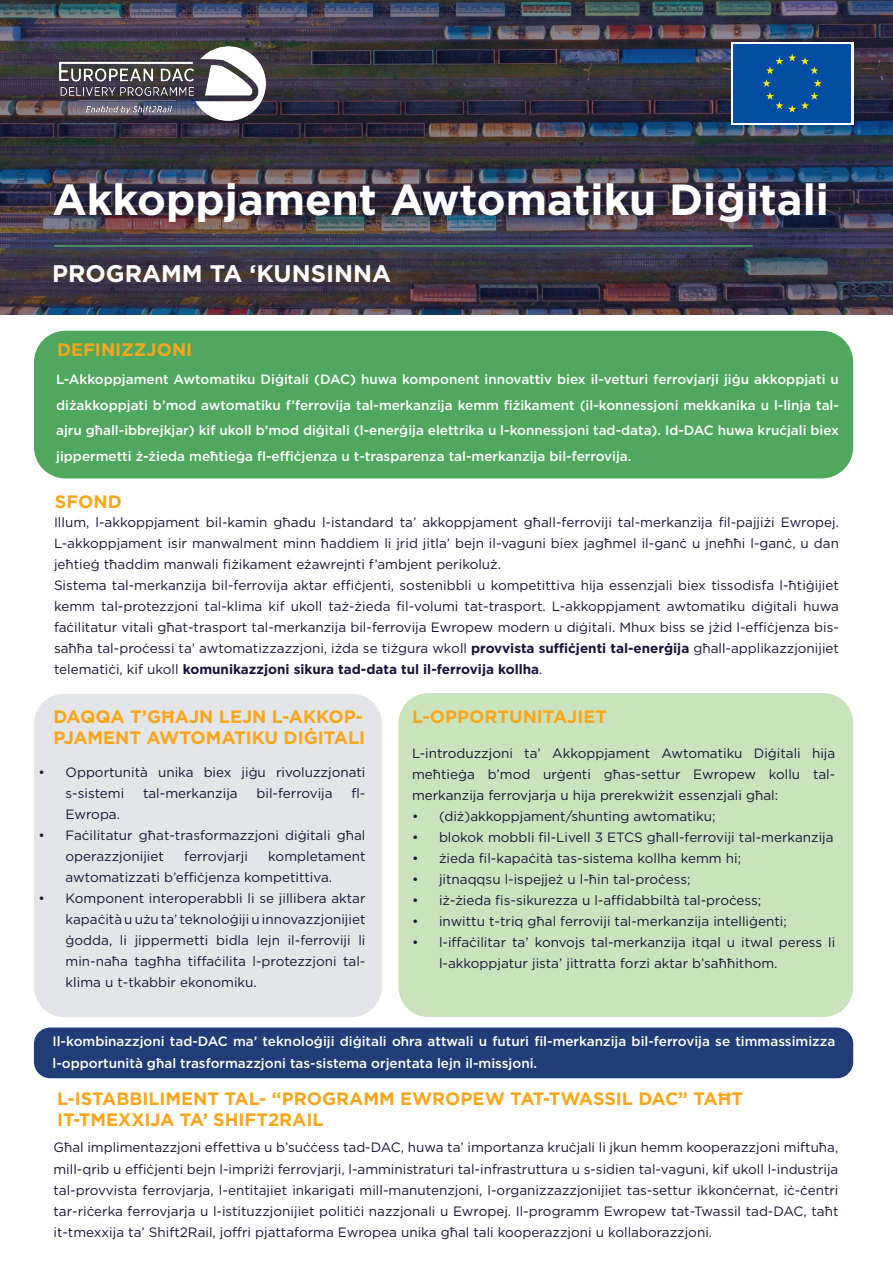
<style>
.page{position:relative;width:893px;height:1263px;background:#fff}
.page>*{position:absolute;margin:0;border:0;box-sizing:border-box;transform-origin:0 0}
.t1{font:700 43.5px "Gotham";color:#fff}
.t2{font:700 24px "Gotham";color:#fff}
.t3{font:700 18px/21.6px "Gotham";color:#faa61c}
.t4{font:13.5px/21px "Gotham";color:#171538}
.t5{font:500 13.5px/25.5px "Gotham";color:#fff}
.s1{font-weight:700}
</style>
<div class="page">
<div style="left:34px;top:1027px;width:819px;height:51px;background:#213d77;border-radius:16px"></div>
<img style="left:0;top:0;width:893px;height:315px">
<hr style="left:54px;top:245px;width:698px;height:2px;background:#4fa85e">
<div style="left:34px;top:331px;width:819px;height:147px;background:#4fa85e;border-radius:32px"></div>
<div style="left:34px;top:694px;width:348px;height:323px;background:#e4e5e7;border-radius:30px"></div>
<div style="left:398px;top:693px;width:455px;height:324px;background:#c9e4bd;border-radius:30px"></div>
<img style="left:53px;top:42px;width:218px;height:83px">
<svg style="left:731px;top:42px;width:122px;height:83px"></svg>
<div style="left:734px;top:44px;width:117px;height:78px;background:#034ea2"></div>
<svg style="left:762px;top:54px;width:60px;height:59px"></svg>
<h1 class="t1" style="left:52px;top:171px;width:778px">Akkoppjament Awtomatiku Diġitali</h1>
<h2 class="t2" style="left:52px;top:258px;width:340px">PROGRAMM TA ‘KUNSINNA</h2>
<h3 class="t3" style="left:57px;top:339px;width:137px">DEFINIZZJONI</h3>
<p class="t5" style="left:56px;top:367px;width:784px;text-align:justify">L-Akkoppjament Awtomatiku Diġitali (DAC) huwa komponent innovattiv biex il-vetturi ferrovjarji jiġu akkoppjati u diżakkoppjati b’mod awtomatiku f’ferrovija tal-merkanzija kemm fiżikament (il-konnessjoni mekkanika u l-linja tal&shy;ajru għall-ibbrejkjar) kif ukoll b’mod diġitali (l-enerġija elettrika u l-konnessjoni tad-data). Id-DAC huwa kruċjali biex jippermetti ż-żieda meħtieġa fl-effiċjenza u t-trasparenza tal-merkanzija bil-ferrovija.</p>
<h3 class="t3" style="left:55px;top:491px;width:68px">SFOND</h3>
<p class="t4" style="left:54px;top:511px;width:786px">Illum, l-akkoppjament bil-kamin għadu l-istandard ta’ akkoppjament għall-ferroviji tal-merkanzija fil-pajjiżi Ewropej.<br>L-akkoppjament isir manwalment minn ħaddiem li jrid jitla’ bejn il-vaguni biex jagħmel il-ganċ u jneħħi l-ganċ, u dan jeħtieġ tħaddim manwali fiżikament eżawrejnti f’ambjent perikoluż.<br>Sistema tal-merkanzija bil-ferrovija aktar effiċjenti, sostenibbli u kompetittiva hija essenzjali biex tissodisfa l-ħtiġijiet kemm tal-protezzjoni tal-klima kif ukoll taż-żieda fil-volumi tat-trasport. L-akkoppjament awtomatiku diġitali huwa faċilitatur vitali għat-trasport tal-merkanzija bil-ferrovija Ewropew modern u diġitali. Mhux biss se jżid l-effiċjenza bis&shy;saħħa tal-proċessi ta’ awtomatizzazzjoni, iżda se tiżgura wkoll <span class="s1">provvista suffiċjenti tal-enerġija</span> għall-applikazzjonijiet telematiċi, kif ukoll <span class="s1">komunikazzjoni sikura tad-data tul il-ferrovija kollha</span>.</p>
<h3 class="t3" style="left:53px;top:705px;width:313px">DAQQA T’GĦAJN LEJN L-AKKOP-<br>PJAMENT AWTOMATIKU DIĠITALI</h3>
<h3 class="t3" style="left:412px;top:705px;width:197px">L-OPPORTUNITAJIET</h3>
<p class="t4" style="left:66px;top:761px;width:301px;text-indent:-27px">• Opportunità unika biex jiġu rivoluzzjonati s-sistemi</p>
<p class="t4" style="left:412px;top:742px;width:425px;text-align:justify">L-introduzzjoni ta’ Akkoppjament Awtomatiku Diġitali hija meħtieġa b’mod urġenti għas-settur Ewropew kollu tal&shy;merkanzija ferrovjarja u hija prerekwiżit essenzjali għal:</p>
<p class="t4" style="left:412px;top:805px;width:305px">• (diż)akkoppjament/shunting awtomatiku;</p>
<p class="t4" style="left:412px;top:826px;width:423px">• blokok mobbli fil-Livell 3 ETCS għall-ferroviji tal-merkanzija</p>
<p class="t4" style="left:412px;top:847px;width:331px">• żieda fil-kapaċità tas-sistema kollha kemm hi;</p>
<p class="t4" style="left:412px;top:868px;width:280px">• jitnaqqsu l-ispejjeż u l-ħin tal-proċess;</p>
<p class="t4" style="left:412px;top:889px;width:351px">• iż-żieda fis-sikurezza u l-affidabbiltà tal-proċess;</p>
<p class="t4" style="left:412px;top:910px;width:376px">• inwittu t-triq għal ferroviji tal-merkanzija intelliġenti;</p>
<p class="t4" style="left:439px;top:931px;width:398px;text-indent:-27px">• l-iffaċilitar ta’ konvojs tal-merkanzija itqal u itwal peress li l-akkoppjatur jista’ jittratta forzi aktar b’saħħithom.</p>
<p class="t4" style="left:143px;top:782px;width:96px">tal-merkanzija</p>
<p class="t4" style="left:256px;top:782px;width:78px">bil-ferrovija</p>
<p class="t4" style="left:351px;top:782px;width:16px">fl-</p>
<p class="t4" style="left:66px;top:803px;width:56px">Ewropa.</p>
<p class="t4" style="left:66px;top:824px;width:301px;text-indent:-27px">• Faċilitatur għat-trasformazzjoni diġitali għal operazzjonijiet</p>
<p class="t4" style="left:184px;top:845px;width:65px">ferrovjarji</p>
<p class="t4" style="left:66px;top:845px;width:301px;text-indent:203px">kompletament awtomatizzati b’effiċjenza kompetittiva.</p>
<p class="t4" style="left:66px;top:887px;width:301px;text-align:justify;text-indent:-27px">• Komponent interoperabbli li se jillibera aktar kapaċità u użu ta’ teknoloġiji u innovazzjonijiet ġodda, li jippermetti bidla lejn il-ferroviji li min-naħa tagħha tiffaċilita l-protezzjoni tal&shy;klima u t-tkabbir ekonomiku.</p>
<p class="t5" style="left:53px;top:1030px;width:784px;line-height:22.5px">Il-kombinazzjoni tad-DAC ma’ teknoloġiji diġitali oħra attwali u futuri fil-merkanzija bil-ferrovija se timmassimizza l-opportunità għal trasformazzjoni tas-sistema orjentata lejn il-missjoni.</p>
<h3 class="t3" style="left:57px;top:1087px;width:687px">L-ISTABBILIMENT TAL- “PROGRAMM EWROPEW TAT-TWASSIL DAC” TAĦT<br>IT-TMEXXIJA TA’ SHIFT2RAIL</h3>
<p class="t4" style="left:53px;top:1137px;width:786px;text-align:justify">Għal implimentazzjoni effettiva u b’suċċess tad-DAC, huwa ta’ importanza kruċjali li jkun hemm kooperazzjoni miftuħa, mill-qrib u effiċjenti bejn l-impriżi ferrovjarji, l-amministraturi tal-infrastruttura u s-sidien tal-vaguni, kif ukoll l-industrija tal-provvista ferrovjarja, l-entitajiet inkarigati mill-manutenzjoni, l-organizzazzjonijiet tas-settur ikkonċernat, iċ-ċentri tar-riċerka ferrovjarja u l-istituzzjonijiet politiċi nazzjonali u Ewropej. Il-programm Ewropew tat-Twassil tad-DAC, taħt it-tmexxija ta’ Shift2Rail, joffri pjattaforma Ewropea unika għal tali kooperazzjoni u kollaborazzjoni.</p>
</div>
